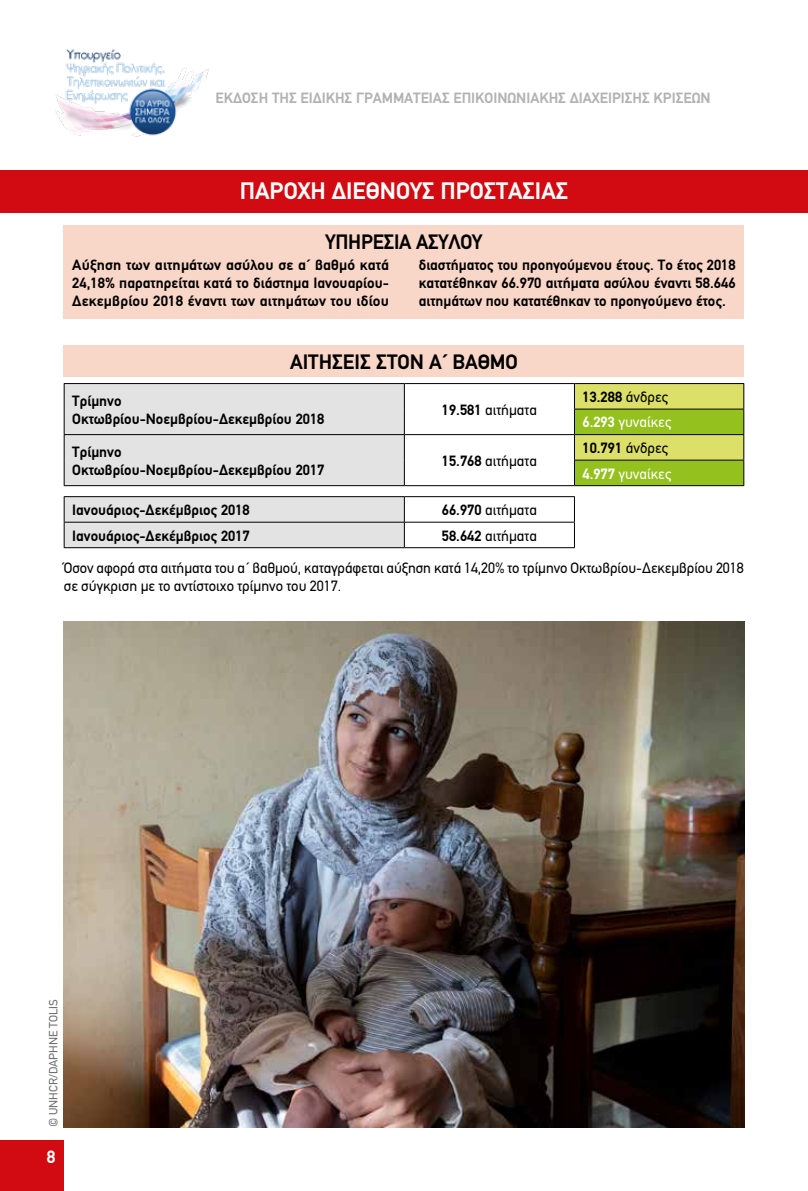
<style>
.page{position:relative;width:808px;height:1191px;background:#fff}
.page>*{position:absolute;margin:0;border:0;box-sizing:border-box;transform-origin:0 0}
.t1{font:700 24px "PF Din Text";color:#fff}
.t2{font:700 21px "PF Din Text";color:#000}
.t3{font:700 18px "PF Din Text";color:#fff}
.t4{font:700 15px/18px "PF Din Text";color:#000}
.t5{font:15px/32.2px "PF Din Text";color:#000}
.t6{font:700 15px "PF Din Text";color:#b3b2b2}
.t7{font:15px/25.5px "PF Din Text";color:#fff}
.t8{font:12px "PF Din Text";color:#706f6f}
.s1{font-weight:700}
.s2{font-weight:700;color:#000}
.s3{color:#000}
</style>
<div class="page">
<img style="left:55px;top:49px;width:154px;height:88px">
<div style="left:0;top:1140px;width:64px;height:51px;background:#d20a11"></div>
<div style="left:0;top:170px;width:808px;height:42px;background:#d20a11"></div>
<div style="left:64px;top:345px;width:680px;height:32px;background:#f8d6c8"></div>
<hr style="left:404px;top:383px;width:170px;height:1px;background:#000">
<hr style="left:574px;top:383px;width:170px;height:1px;background:#000">
<hr style="left:404px;top:434px;width:170px;height:1px;background:#000">
<div style="left:64px;top:383px;width:341px;height:102px;background:#e3e3e3"></div>
<svg style="left:574px;top:384px;width:170px;height:101px;background:#b0c741"></svg>
<hr style="left:64px;top:485px;width:340px;height:1px;background:#000">
<hr style="left:404px;top:485px;width:170px;height:1px;background:#000">
<hr style="left:574px;top:485px;width:170px;height:1px;background:#000">
<hr style="left:404px;top:496px;width:171px;height:1px;background:#000">
<hr style="left:404px;top:522px;width:171px;height:1px;background:#000">
<svg style="left:64px;top:496px;width:341px;height:51px;background:#d9d9d9"></svg>
<svg style="left:574px;top:497px;width:1px;height:50px"></svg>
<hr style="left:64px;top:547px;width:340px;height:1px;background:#000">
<hr style="left:404px;top:547px;width:171px;height:1px;background:#000">
<img style="left:64px;top:621px;width:680px;height:506px">
<div style="left:64px;top:225px;width:680px;height:94px;background:#f8d6c8"></div>
<p class="t6" style="left:216px;top:89px;width:496px">ΕΚΔΟΣΗ ΤΗΣ ΕΙΔΙΚΗΣ ΓΡΑΜΜΑΤΕΙΑΣ ΕΠΙΚΟΙΝΩΝΙΑΚΗΣ ΔΙΑΧΕΙΡΙΣΗΣ ΚΡΙΣΕΩΝ</p>
<h1 class="t1" style="left:240px;top:177px;width:330px">ΠΑΡΟΧΗ ΔΙΕΘΝΟΥΣ ΠΡΟΣΤΑΣΙΑΣ</h1>
<h2 class="t2" style="left:326px;top:229px;width:158px">ΥΠΗΡΕΣΙΑ ΑΣΥΛΟΥ</h2>
<p class="t4" style="left:72px;top:256px;width:318px;text-align:justify">Αύξηση των αιτημάτων ασύλου σε α΄ βαθμό κατά 24,18% παρατηρείται κατά το διάστημα Ιανουαρίου-Δεκεμβρίου 2018 έναντι των αιτημάτων του ιδίου</p>
<p class="t4" style="left:419px;top:256px;width:318px;text-align:justify">διαστήματος του προηγούμενου έτους. Το έτος 2018 κατατέθηκαν 66.970 αιτήματα ασύλου έναντι 58.646 αιτημάτων που κατατέθηκαν το προηγούμενο έτος.</p>
<h2 class="t2" style="left:290px;top:349px;width:229px">ΑΙΤΗΣΕΙΣ ΣΤΟΝ Α΄ ΒΑΘΜΟ</h2>
<p class="t4" style="left:72px;top:391px;width:254px">Τρίμηνο<br>Οκτωβρίου-Νοεμβρίου-Δεκεμβρίου 2018</p>
<p class="t5" style="left:442px;top:393px;width:96px"><span class="s1">19.581</span> αιτήματα</p>
<p class="t4" style="left:72px;top:442px;width:254px">Τρίμηνο<br>Οκτωβρίου-Νοεμβρίου-Δεκεμβρίου 2017</p>
<p class="t5" style="left:442px;top:444px;width:96px"><span class="s1">15.768</span> αιτήματα</p>
<p class="t7" style="left:582px;top:384px;width:90px"><span class="s2">13.288</span> <span class="s3">άνδρες<br></span><span class="s1">6.293</span> γυναίκες</p>
<p class="t7" style="left:582px;top:435px;width:90px"><span class="s2">10.791</span> <span class="s3">άνδρες<br></span><span class="s1">4.977</span> γυναίκες</p>
<p class="t4" style="left:72px;top:501px;width:179px">Ιανουάριος-Δεκέμβριος 2018</p>
<p class="t5" style="left:442px;top:494px;width:96px"><span class="s1">66.970</span> αιτήματα</p>
<p class="t4" style="left:72px;top:526px;width:179px">Ιανουάριος-Δεκέμβριος 2017</p>
<p class="t5" style="left:64px;top:519px;width:681px;text-indent:378px"><span class="s1">58.642</span> αιτήματα<br>Όσον αφορά στα αιτήματα του α΄ βαθμού, καταγράφεται αύξηση κατά 14,20% το τρίμηνο Οκτωβρίου-Δεκεμβρίου 2018</p>
<p class="t5" style="left:64px;top:569px;width:279px">σε σύγκριση με το αντίστοιχο τρίμηνο του 2017.</p>
<p class="t8" style="left:46px;top:1127px;width:129px;rotate:-90deg">© UNHCR/DAPHNE TOLIS</p>
<p class="t3" style="left:47px;top:1146px;width:10px">8</p>
</div>
